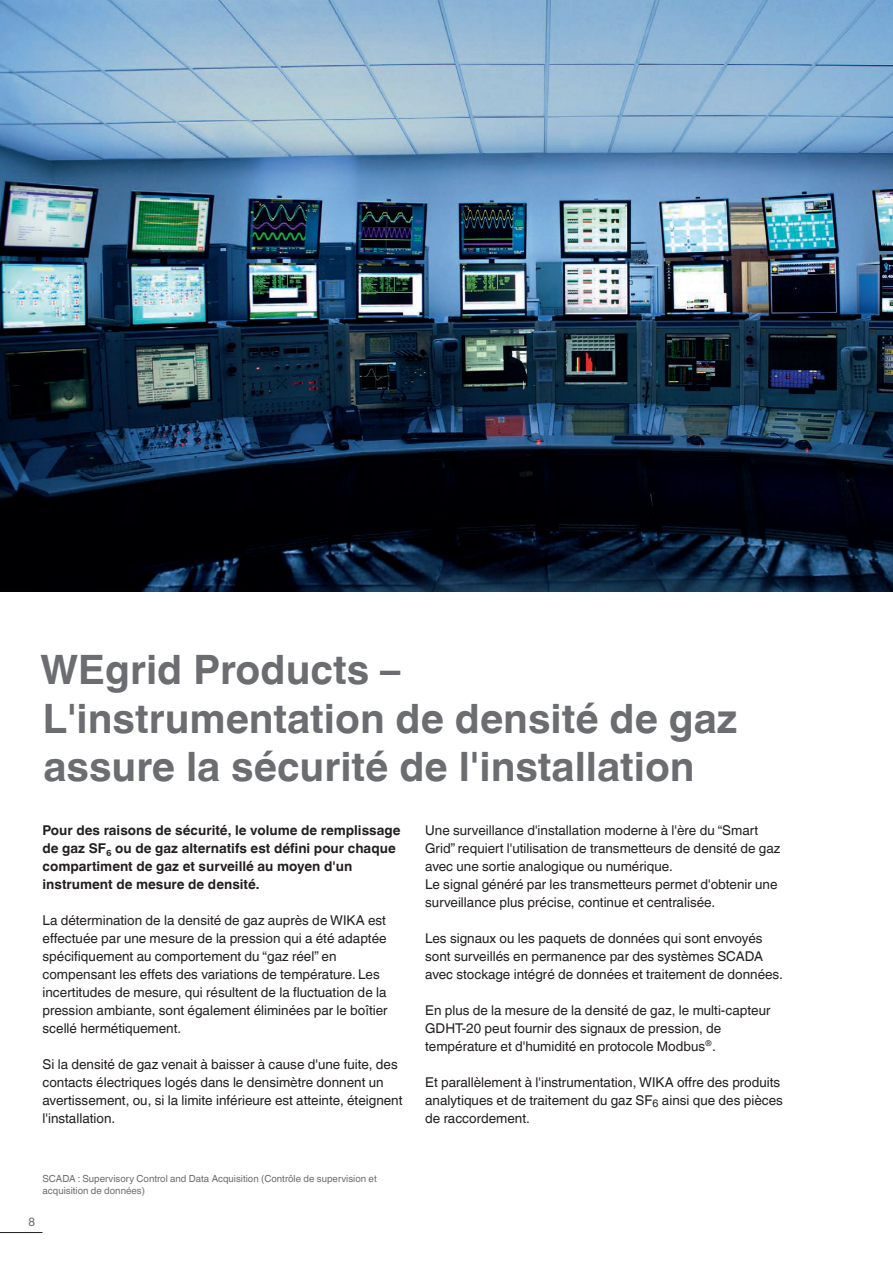
<style>
.page{position:relative;width:893px;height:1263px;background:#fff}
.page>*{position:absolute;margin:0;border:0;box-sizing:border-box;transform-origin:0 0}
.t1{font:700 40.5px/48.6px "Helvetica World";color:#6c6d70}
.t2{font:13.5px/18px "Helvetica World";color:#231f20}
.t3{font:700 13.5px/18px "Helvetica World";color:#231f20}
.t4{font:12px "Helvetica World";color:#6c6d70}
.t5{font:9.75px/11.7px "Helvetica World";color:#6c6d70}
</style>
<div class="page">
<img style="left:0;top:0;width:893px;height:591px">
<hr style="left:0;top:1232px;width:43px;height:1px;background:#231f20">
<h1 class="t1" style="left:40px;top:646px;width:699px">WEgrid Products –<br>L'instrumentation de densité de gaz assure la sécurité de l'installation</h1>
<p class="t3" style="left:43px;top:821px;width:359px">Pour des raisons de sécurité, le volume de remplissage de gaz SF₆ ou de gaz alternatifs est défini pour chaque compartiment de gaz et surveillé au moyen d'un instrument de mesure de densité.</p>
<p class="t2" style="left:43px;top:911px;width:347px">La détermination de la densité de gaz auprès de WIKA est effectuée par une mesure de la pression qui a été adaptée spécifiquement au comportement du “gaz réel” en compensant les effets des variations de température. Les incertitudes de mesure, qui résultent de la fluctuation de la pression ambiante, sont également éliminées par le boîtier scellé hermétiquement.</p>
<p class="t2" style="left:43px;top:1055px;width:361px">Si la densité de gaz venait à baisser à cause d'une fuite, des contacts électriques logés dans le densimètre donnent un avertissement, ou, si la limite inférieure est atteinte, éteignent l'installation.</p>
<p class="t5" style="left:43px;top:1173px;width:336px">SCADA : Supervisory Control and Data Acquisition (Contrôle de supervision et acquisition de données)</p>
<p class="t4" style="left:29px;top:1215px;width:8px">8</p>
<p class="t2" style="left:425px;top:821px;width:357px">Une surveillance d'installation moderne à l'ère du “Smart Grid” requiert l'utilisation de transmetteurs de densité de gaz avec une sortie analogique ou numérique.<br>Le signal généré par les transmetteurs permet d'obtenir une surveillance plus précise, continue et centralisée.</p>
<p class="t2" style="left:425px;top:929px;width:359px">Les signaux ou les paquets de données qui sont envoyés sont surveillés en permanence par des systèmes SCADA avec stockage intégré de données et traitement de données.</p>
<p class="t2" style="left:425px;top:1001px;width:347px">En plus de la mesure de la densité de gaz, le multi-capteur<br>GDHT-20 peut fournir des signaux de pression, de température et d'humidité en protocole Modbus<sup>®</sup>.</p>
<p class="t2" style="left:425px;top:1073px;width:359px">Et parallèlement à l'instrumentation, WIKA offre des produits analytiques et de traitement du gaz SF<sub>6</sub> ainsi que des pièces de raccordement.</p>
</div>
